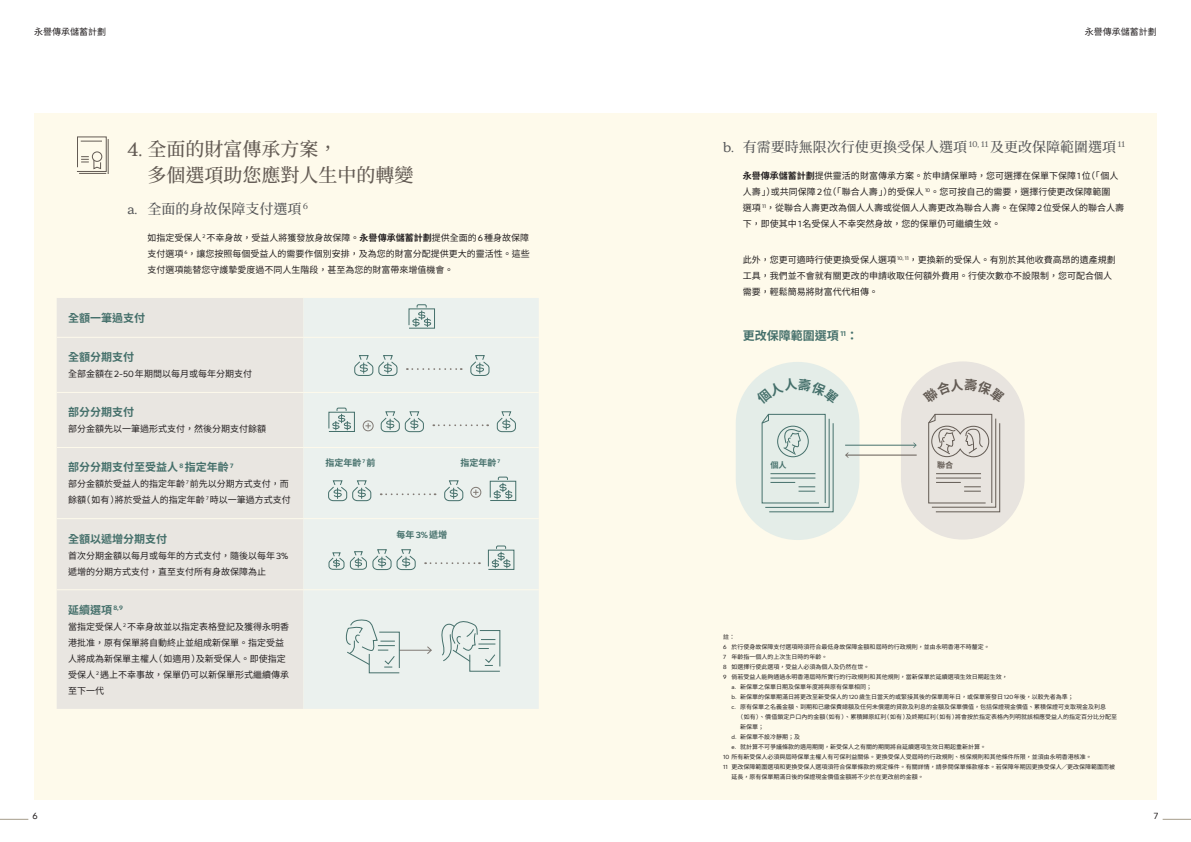
<style>
.page{position:relative;width:1191px;height:842px;background:#fff}
.page>*{position:absolute;margin:0;border:0;box-sizing:border-box;transform-origin:0 0}
.Key_Features_Head{font:500 19px/26px "Noto Serif HK";color:#635b54}
.Key_Features_2nd_Head{font:500 14px "Noto Serif HK";color:#57585a}
.Subhead_1{font:700 12px "Noto Sans HK";color:#45706b}
.Body_Table{font:700 11px "Noto Sans HK";color:#45706b}
.Body{font:700 11px "Noto Sans HK";color:#45706b}
.Body-2{font:9px/16px "Noto Sans HK";color:#231f20}
.Body_Table-2{font:9px/16px "Noto Sans HK";color:#231f20}
.Body-3{font:700 9px "Noto Sans HK";color:#45706b}
.t1{font:9px "Sun Life New Text";color:#231f20}
.t2{font:700 8.1px "Noto Sans HK";color:#45706b}
.t3{font:700 8.1px "Noto Sans HK";color:#635b54}
.Foot_note{font:6px/10px "Noto Sans HK";color:#231f20}
.s1{font-family:"Sun Life New Display";font-weight:700}
.s2{font-weight:700}
.s3{font-family:"Sun Life New Text"}
</style>
<div class="page">
<div style="left:34px;top:113px;width:561px;height:686px;background:#fefaeb"></div>
<div style="left:595px;top:113px;width:562px;height:686px;background:#fefaeb"></div>
<hr style="left:108px;top:139px;width:1px;height:35px;background:#635b54">
<svg style="left:77px;top:136px;width:30px;height:38px"></svg>
<div style="left:57px;top:298px;width:246px;height:411px;background:#e9e6e1"></div>
<div style="left:303px;top:298px;width:236px;height:411px;background:#ebf1ee"></div>
<hr style="left:57px;top:337px;width:246px;height:1px;background:#fefaeb">
<hr style="left:303px;top:337px;width:236px;height:1px;background:#fefaeb">
<hr style="left:57px;top:392px;width:246px;height:1px;background:#fefaeb">
<hr style="left:303px;top:392px;width:236px;height:1px;background:#fefaeb">
<hr style="left:57px;top:447px;width:246px;height:1px;background:#fefaeb">
<hr style="left:303px;top:447px;width:236px;height:1px;background:#fefaeb">
<hr style="left:57px;top:518px;width:246px;height:1px;background:#fefaeb">
<hr style="left:303px;top:518px;width:236px;height:1px;background:#fefaeb">
<hr style="left:57px;top:589px;width:246px;height:1px;background:#fefaeb">
<hr style="left:303px;top:589px;width:236px;height:1px;background:#fefaeb">
<svg style="left:408px;top:304px;width:27px;height:25px"></svg>
<svg style="left:407px;top:368px;width:55px;height:2px"></svg>
<svg style="left:470px;top:355px;width:20px;height:21px"></svg>
<svg style="left:354px;top:355px;width:44px;height:21px"></svg>
<div style="left:363px;top:420px;width:10px;height:11px;border:1px solid #807973;border-radius:50%"></div>
<svg style="left:365px;top:423px;width:6px;height:5px"></svg>
<svg style="left:328px;top:407px;width:27px;height:25px"></svg>
<svg style="left:433px;top:424px;width:55px;height:2px"></svg>
<svg style="left:496px;top:411px;width:20px;height:21px"></svg>
<svg style="left:380px;top:411px;width:44px;height:21px"></svg>
<div style="left:470px;top:487px;width:11px;height:11px;border:1px solid #807973;border-radius:50%"></div>
<svg style="left:473px;top:490px;width:5px;height:5px"></svg>
<svg style="left:381px;top:493px;width:54px;height:2px"></svg>
<svg style="left:444px;top:480px;width:19px;height:21px"></svg>
<svg style="left:328px;top:480px;width:43px;height:21px"></svg>
<svg style="left:489px;top:476px;width:27px;height:25px"></svg>
<svg style="left:425px;top:562px;width:55px;height:2px"></svg>
<svg style="left:488px;top:545px;width:26px;height:25px"></svg>
<svg style="left:328px;top:549px;width:88px;height:21px;background:#cad7d4"></svg>
<hr style="left:399px;top:650px;width:32px;height:1px;background:#807973">
<svg style="left:426px;top:645px;width:6px;height:10px"></svg>
<svg style="left:345px;top:618px;width:55px;height:56px;background:#d9e3e0"></svg>
<svg style="left:441px;top:619px;width:59px;height:53px;background:#d8e2df"></svg>
<div style="left:901px;top:361px;width:123px;height:179px;background:#e8e4df;border-radius:62px"></div>
<div style="left:735px;top:362px;width:124px;height:178px;background:#e4ede8;border-radius:62px"></div>
<hr style="left:845px;top:445px;width:71px;height:1px;background:#45706b">
<svg style="left:913px;top:442px;width:3px;height:6px"></svg>
<hr style="left:846px;top:455px;width:70px;height:1px;background:#635b54">
<svg style="left:845px;top:452px;width:3px;height:6px"></svg>
<svg style="left:761px;top:414px;width:72px;height:98px"></svg>
<svg style="left:928px;top:414px;width:72px;height:98px"></svg>
<svg style="left:0;top:819px;width:28px;height:1px"></svg>
<svg style="left:1162px;top:819px;width:29px;height:1px"></svg>
<h3 class="Body-2" style="left:34px;top:24px;width:73px">永譽傳承儲蓄計劃</h3>
<h3 class="Body-2" style="left:1085px;top:24px;width:73px">永譽傳承儲蓄計劃</h3>
<p class="Key_Features_Head" style="left:147px;top:136px;width:268px;text-indent:-20px"><span class="s1">4.</span> 全面的財富傳承方案，<br>多個選項助您應對人生中的轉變</p>
<p class="Key_Features_2nd_Head" style="left:128px;top:201px;width:184px"><span class="s1">a.</span> 全面的身故保障支付選項<sup>６</sup></p>
<p class="Body-2" style="left:147px;top:230px;width:384px;text-align:justify">如指定受保人 <sup>2</sup> 不幸身故，受益人將獲發放身故保障。<span class="s2">永譽傳承儲蓄計劃</span>提供全面的<span class="s3">6</span>種身故保障支付選項 <sup>6</sup>，讓您按照每個受益人的需要作個別安排，及為您的財富分配提供更大的靈活性。這些支付選項能替您守護摯愛度過不同人生階段，甚至為您的財富帶來增值機會。</p>
<p class="Body" style="left:68px;top:312px;width:78px">全額一筆過支付</p>
<p class="Body_Table" style="left:68px;top:351px;width:67px">全額分期支付</p>
<p class="Body_Table-2" style="left:68px;top:366px;width:185px">全部金額在<span class="s3">2-50</span>年期間以每月或每年分期支付</p>
<p class="Body_Table" style="left:68px;top:406px;width:67px">部分分期支付</p>
<p class="Body_Table-2" style="left:68px;top:421px;width:199px">部分金額先以一筆過形式支付，然後分期支付餘額</p>
<p class="Body_Table" style="left:68px;top:461px;width:167px">部分分期支付至受益人 <sup>8</sup> 指定年齡 <sup>7</sup></p>
<p class="Body_Table-2" style="left:68px;top:476px;width:224px">部分金額於受益人的指定年齡 <sup>7</sup> 前先以分期方式支付，而餘額（如有）將於受益人的指定年齡 <sup>7</sup> 時以一筆過方式支付</p>
<p class="Body_Table" style="left:68px;top:532px;width:100px">全額以遞增分期支付</p>
<p class="Body_Table-2" style="left:68px;top:547px;width:222px">首次分期金額以每月或每年的方式支付，隨後以每年<span class="s3">3%</span>遞增的分期方式支付，直至支付所有身故保障為止</p>
<p class="Body_Table" style="left:68px;top:603px;width:56px">延續選項 <sup>8,9</sup></p>
<p class="Body_Table-2" style="left:68px;top:618px;width:223px">當指定受保人 <sup>2</sup> 不幸身故並以指定表格登記及獲得永明香港批准，原有保單將自動終止並組成新保單。指定受益人將成為新保單主權人（如適用）及新受保人。即使指定受保人 <sup>2</sup> 遇上不幸事故，保單仍可以新保單形式繼續傳承至下一代</p>
<p class="Body-3" style="left:325px;top:458px;width:51px">指定年齡 <sup>7</sup> 前</p>
<p class="Body-3" style="left:460px;top:458px;width:41px">指定年齡 <sup>7</sup></p>
<p class="Body-3" style="left:396px;top:529px;width:52px">每年<span class="s3">3%</span>遞增</p>
<p class="Key_Features_2nd_Head" style="left:723px;top:139px;width:403px"><span class="s1">b.</span> 有需要時無限次行使更換受保人選項 <sup>10,</sup> <sup>11</sup> 及更改保障範圍選項 <sup>11</sup></p>
<p class="Body-2" style="left:743px;top:168px;width:383px"><span class="s2">永譽傳承儲蓄計劃</span>提供靈活的財富傳承方案。於申請保單時，您可選擇在保單下保障<span class="s3">1</span>位（「個人人壽」）或共同保障<span class="s3">2</span>位（「聯合人壽」）的受保人 <sup>10</sup>。您可按自己的需要，選擇行使更改保障範圍<br>選項 <sup>11</sup>，從聯合人壽更改為個人人壽或從個人人壽更改為聯合人壽。在保障<span class="s3">2</span>位受保人的聯合人壽下，即使其中<span class="s3">1</span>名受保人不幸突然身故，您的保單仍可繼續生效。</p>
<p class="Body-2" style="left:743px;top:252px;width:374px">此外，您更可適時行使更換受保人選項 <sup>10,</sup> <sup>11</sup>，更換新的受保人。有別於其他收費高昂的遺產規劃工具，我們並不會就有關更改的申請收取任何額外費用。行使次數亦不設限制，您可配合個人需要，輕鬆簡易將財富代代相傳。</p>
<p class="Subhead_1" style="left:743px;top:329px;width:117px">更改保障範圍選項 <sup>11</sup>：</p>
<p class="t2" style="left:770px;top:461px;width:17px">個人</p>
<p class="t3" style="left:937px;top:461px;width:18px">聯合</p>
<p class="Foot_note" style="left:723px;top:632px;width:13px">註：</p>
<p class="Foot_note" style="left:723px;top:642px;width:268px"><span class="s3">6</span> 於行使身故保障支付選項時須符合最低身故保障金額和屆時的行政規則，並由永明香港不時釐定。</p>
<p class="Foot_note" style="left:723px;top:652px;width:106px"><span class="s3">7</span> 年齡指一個人的上次生日時的年齡。</p>
<p class="Foot_note" style="left:723px;top:662px;width:148px"><span class="s3">8</span> 如選擇行使此選項，受益人必須為個人及仍然在世。</p>
<p class="Foot_note" style="left:723px;top:672px;width:286px"><span class="s3">9</span> 倘若受益人能夠通過永明香港屆時所實行的行政規則和其他規則，當新保單於延續選項生效日期起生效，</p>
<p class="Foot_note" style="left:731px;top:682px;width:142px"><span class="s3">a.</span> 新保單之保單日期及保單年度將與原有保單相同；</p>
<p class="Foot_note" style="left:731px;top:692px;width:344px"><span class="s3">b.</span> 新保單的保單期滿日將更改至新受保人的<span class="s3">120</span>歲生日當天的或緊接其後的保單周年日，或保單簽發日<span class="s3">120</span>年後，以較先者為準；</p>
<p class="Foot_note" style="left:731px;top:702px;width:376px"><span class="s3">c.</span> 原有保單之名義金額、到期和已繳保費總額及任何未償還的貸款及利息的金額及保單價值，包括保證現金價值、累積保證可支取現金及利息</p>
<p class="Foot_note" style="left:737px;top:712px;width:381px">（如有）、價值鎖定戶口內的金額（如有）、累積歸原紅利（如有）及終期紅利（如有）將會按於指定表格內列明就該相應受益人的指定百分比分配至</p>
<p class="Foot_note" style="left:740px;top:722px;width:25px">新保單；</p>
<p class="Foot_note" style="left:731px;top:732px;width:70px"><span class="s3">d.</span> 新保單不設冷靜期；及</p>
<p class="Foot_note" style="left:731px;top:742px;width:256px"><span class="s3">e.</span> 就計算不可爭議條款的適用期間，新受保人之有關的期間將自延續選項生效日期起重新計算。</p>
<p class="Foot_note" style="left:723px;top:752px;width:370px"><span class="s3">10</span> 所有新受保人必須與屆時保單主權人有可保利益關係。更換受保人受屆時的行政規則、核保規則和其他條件所限，並須由永明香港核准。</p>
<p class="Foot_note" style="left:731px;top:762px;width:385px;text-indent:-9px"><span class="s3">11</span> 更改保障範圍選項和更換受保人選項須符合保單條款的規定條件。有關詳情，請參閱保單條款樣本。若保障年期因更換受保人／更改保障範圍而被延長，原有保單期滿日後的保證現金價值金額將不少於在更改前的金額。</p>
<h3 class="t1" style="left:33px;top:809px;width:7px">6</h3>
<h3 class="t1" style="left:1153px;top:809px;width:6px">7</h3>
</div>
